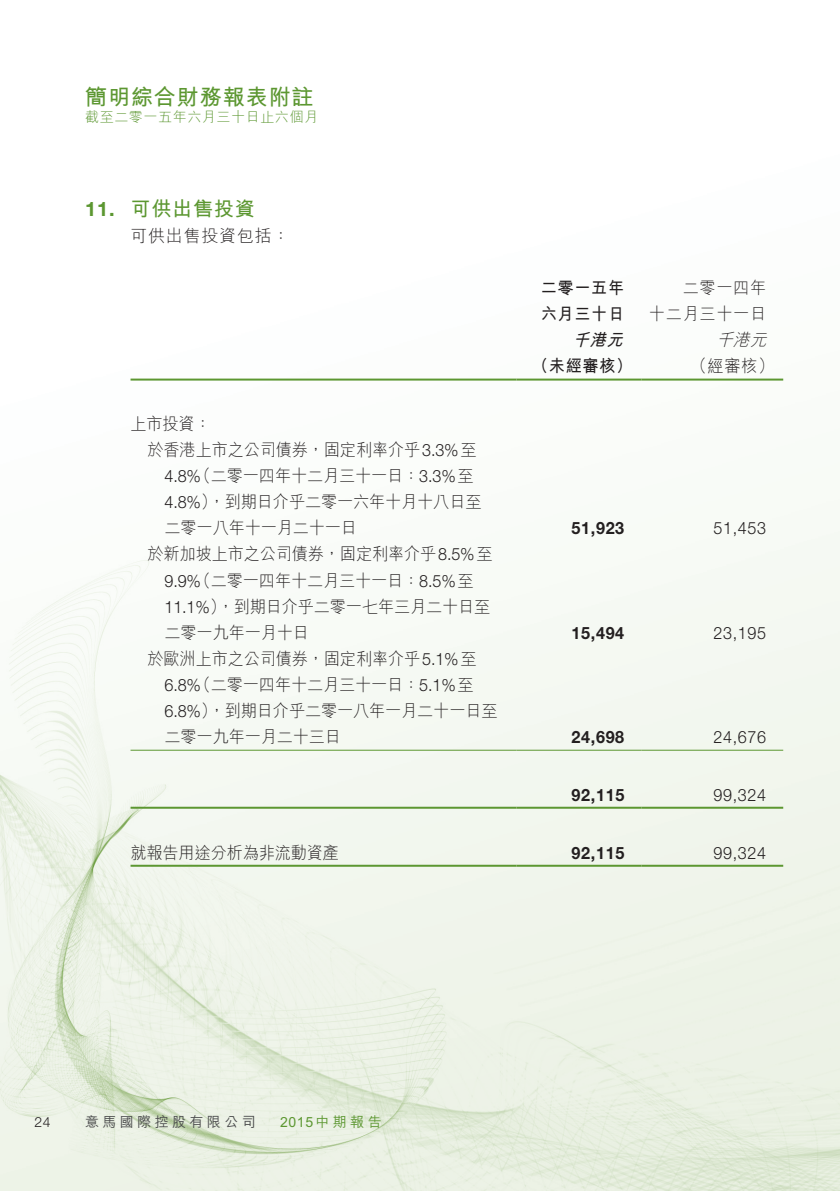
<style>
.page{position:relative;width:840px;height:1191px;background:#fff}
.page>*{position:absolute;margin:0;border:0;box-sizing:border-box;transform-origin:0 0}
.t1{font:22px "M Hei HK Bold E Ten B5 H";letter-spacing:.04em;color:#5c9731}
.t2{font:20px "M Hei HK Bold E Ten B5 H";letter-spacing:.04em;color:#5c9731}
.t3{font:17px/26px "M Hei HK Light E Ten B5 H";letter-spacing:-.01em;color:#231f20;scale:.95 1}
.t4{font:700 17px "Helvetica Neue";letter-spacing:.04em;color:#231f20;scale:.95 1}
.t5{font:300 17px "Helvetica Neue";letter-spacing:.04em;color:#231f20;scale:.95 1}
.t6{font:17px "M Hei HK Bold E Ten B5 H";letter-spacing:.04em;color:#231f20;scale:.95 1}
.t7{font:17px "M Hei HK Light E Ten B5 H";letter-spacing:.04em;color:#231f20}
.t8{font:17px "M Hei HK Light E Ten B5 H";letter-spacing:.04em;color:#231f20;scale:.95 1}
.t9{font:italic 17px "M Hei HK Bold E Ten B5 H";color:#231f20;scale:.95 1}
.t10{font:italic 17px "M Hei HK Light E Ten B5 H";color:#231f20;scale:.95 1}
.t11{font:14px "M Hei HK Light E Ten B5 H";letter-spacing:.04em;color:#5c9731}
.t12{font:14px "M Hei HK Medium E Ten B5 H";letter-spacing:.24em;color:#4b4c4d}
.t13{font:14px "M Hei HK Medium E Ten B5 H";letter-spacing:.165em;color:#5c9731}
.t14{font:300 14px "Helvetica Neue";color:#231f20}
.s1{font-family:"Helvetica Neue";font-weight:700}
.s2{font-family:"Helvetica Neue";font-weight:300}
</style>
<div class="page">
<img style="left:0;top:378px;width:839px;height:813px">
<hr style="left:130px;top:378px;width:386px;height:2px;background:#5c9731">
<hr style="left:516px;top:378px;width:125px;height:2px;background:#5c9731">
<hr style="left:641px;top:378px;width:141px;height:2px;background:#5c9731">
<hr style="left:130px;top:749px;width:386px;height:1px;background:#5c9731">
<hr style="left:516px;top:749px;width:125px;height:1px;background:#5c9731">
<hr style="left:641px;top:749px;width:141px;height:1px;background:#5c9731">
<hr style="left:130px;top:806px;width:386px;height:2px;background:#5c9731">
<hr style="left:516px;top:806px;width:125px;height:2px;background:#5c9731">
<hr style="left:641px;top:806px;width:141px;height:2px;background:#5c9731">
<hr style="left:130px;top:864px;width:386px;height:2px;background:#5c9731">
<hr style="left:516px;top:864px;width:125px;height:2px;background:#5c9731">
<hr style="left:641px;top:864px;width:141px;height:2px;background:#5c9731">
<p class="t1" style="left:85px;top:88px;width:230px">簡明綜合財務報表附註</p>
<p class="t11" style="left:85px;top:111px;width:234px">截至二零一五年六月三十日止六個月</p>
<p class="t2" style="left:85px;top:201px;width:171px"><span class="s1">11.</span> 可供出售投資</p>
<p class="t7" style="left:130px;top:230px;width:160px">可供出售投資包括：</p>
<p class="t6" style="left:540px;top:282px;width:89px">二零一五年</p>
<p class="t3" style="left:682px;top:277px;width:89px">二零一四年</p>
<p class="t6" style="left:540px;top:308px;width:89px">六月三十日</p>
<p class="t8" style="left:648px;top:308px;width:125px">十二月三十一日</p>
<p class="t9" style="left:572px;top:334px;width:59px">千港元</p>
<p class="t10" style="left:716px;top:334px;width:59px">千港元</p>
<p class="t6" style="left:531px;top:360px;width:107px">（未經審核）</p>
<p class="t3" style="left:690px;top:355px;width:89px">（經審核）</p>
<p class="t3" style="left:130px;top:413px;width:86px">上市投資：</p>
<p class="t3" style="left:147px;top:439px;width:348px">於香港上市之公司債券，固定利率介乎<span class="s2">3.3%</span>至</p>
<p class="t3" style="left:164px;top:465px;width:327px"><span class="s2">4.8%</span>（二零一四年十二月三十一日：<span class="s2">3.3%</span>至</p>
<p class="t3" style="left:164px;top:491px;width:335px"><span class="s2">4.8%</span>），到期日介乎二零一六年十月十八日至</p>
<p class="t3" style="left:164px;top:517px;width:204px">二零一八年十一月二十一日</p>
<p class="t4" style="left:571px;top:522px;width:57px">51,923</p>
<p class="t5" style="left:713px;top:522px;width:57px">51,453</p>
<p class="t3" style="left:164px;top:543px;width:346px;text-indent:-17px">於新加坡上市之公司債券，固定利率介乎<span class="s2">8.5%</span>至<br><span class="s2">9.9%</span>（二零一四年十二月三十一日：<span class="s2">8.5%</span>至<br><span class="s2">11.1%</span>），到期日介乎二零一七年三月二十日至二零一九年一月十日</p>
<p class="t4" style="left:571px;top:626px;width:57px">15,494</p>
<p class="t5" style="left:713px;top:626px;width:57px">23,195</p>
<p class="t3" style="left:164px;top:647px;width:352px;text-indent:-17px">於歐洲上市之公司債券，固定利率介乎<span class="s2">5.1%</span>至<br><span class="s2">6.8%</span>（二零一四年十二月三十一日：<span class="s2">5.1%</span>至<br><span class="s2">6.8%</span>），到期日介乎二零一八年一月二十一日至二零一九年一月二十三日</p>
<p class="t4" style="left:571px;top:730px;width:57px">24,698</p>
<p class="t5" style="left:713px;top:730px;width:57px">24,676</p>
<p class="t4" style="left:571px;top:788px;width:57px">92,115</p>
<p class="t5" style="left:713px;top:788px;width:57px">99,324</p>
<p class="t3" style="left:130px;top:841px;width:221px">就報告用途分析為非流動資產</p>
<p class="t4" style="left:571px;top:846px;width:57px">92,115</p>
<p class="t5" style="left:713px;top:846px;width:57px">99,324</p>
<p class="t14" style="left:34px;top:1116px;width:18px">24</p>
<p class="t12" style="left:85px;top:1116px;width:172px">意馬國際控股有限公司</p>
<p class="t13" style="left:280px;top:1116px;width:103px">2015中期報告</p>
</div>
